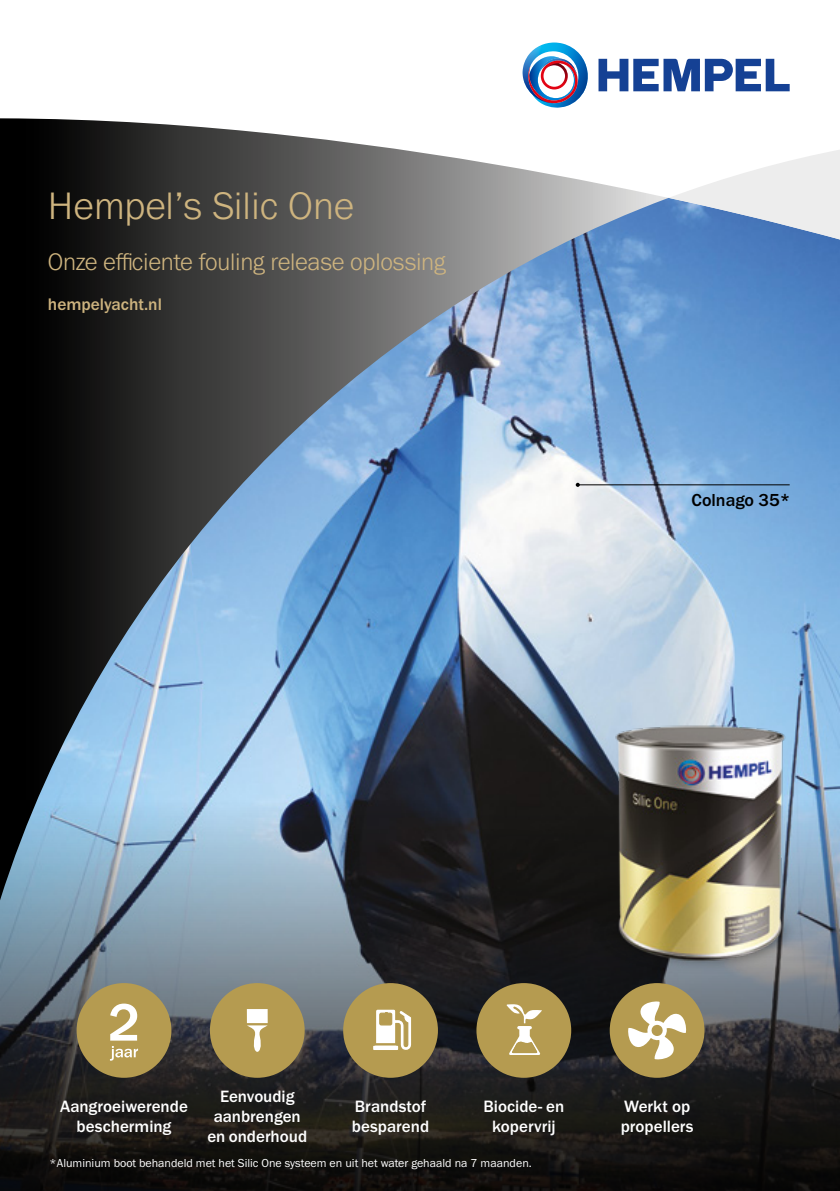
<style>
.page{position:relative;width:840px;height:1191px;background:#fff}
.page>*{position:absolute;margin:0;border:0;box-sizing:border-box;transform-origin:0 0}
.t1{font:500 54.6px "Franklin Gothic URW";color:#fff}
.t2{font:300 39.6px "Franklin Gothic URW";color:#ceb47f}
.t3{font:300 24.8px "Franklin Gothic URW";letter-spacing:-.01em;color:#ceb47f}
.t4{font:500 18px "Franklin Gothic URW";color:#000}
.t5{font:500 17.4px "Franklin Gothic URW";color:#ceb47f}
.t6{font:500 17px/20.4px "Franklin Gothic URW";color:#fff;text-align:center}
.t7{font:12px "Franklin Gothic URW Boo";color:#fff}
</style>
<div class="page">
<svg style="left:0;top:118px;width:667px;height:80px"></svg>
<img style="left:0;top:198px;width:839px;height:601px">
<svg style="left:668px;top:150px;width:171px;height:94px"></svg>
<svg style="left:598px;top:59px;width:191px;height:32px"></svg>
<img style="left:522px;top:43px;width:66px;height:65px">
<hr style="left:577px;top:484px;width:212px;height:1px;background:#000">
<svg style="left:575px;top:483px;width:4px;height:4px"></svg>
<svg style="left:0;top:799px;width:839px;height:392px;background:#3c4248"></svg>
<img style="left:571px;top:713px;width:248px;height:272px">
<div style="left:210px;top:983px;width:94px;height:94px;background:#b59b50;border-radius:50%"></div>
<svg style="left:247px;top:1009px;width:20px;height:42px"></svg>
<hr style="left:244px;top:1023px;width:26px;height:2px;background:#b59b50">
<div style="left:343px;top:983px;width:94px;height:94px;background:#b59b50;border-radius:50%"></div>
<svg style="left:373px;top:1009px;width:39px;height:41px"></svg>
<hr style="left:370px;top:1043px;width:28px;height:2px;background:#b59b50">
<div style="left:476px;top:983px;width:95px;height:94px;background:#b59b50;border-radius:50%"></div>
<svg style="left:506px;top:1004px;width:36px;height:51px"></svg>
<div style="left:609px;top:983px;width:95px;height:94px;background:#b59b50;border-radius:50%"></div>
<svg style="left:628px;top:1001px;width:58px;height:58px"></svg>
<div style="left:77px;top:983px;width:94px;height:94px;background:#b59b50;border-radius:50%"></div>
<svg style="left:110px;top:1046px;width:28px;height:14px"></svg>
<h2 class="t2" style="left:48px;top:181px;width:308px">Hempel’s Silic One</h2>
<h3 class="t3" style="left:48px;top:246px;width:399px">Onze efficiente fouling release oplossing</h3>
<p class="t5" style="left:48px;top:294px;width:115px">hempelyacht.nl</p>
<h1 class="t1" style="left:108px;top:988px;width:34px">2</h1>
<p class="t4" style="left:691px;top:489px;width:100px">Colnago 35*</p>
<p class="t6" style="left:60px;top:1095px;width:129px">Aangroeiwerende bescherming</p>
<p class="t6" style="left:207px;top:1085px;width:101px">Eenvoudig aanbrengen en onderhoud</p>
<p class="t6" style="left:351px;top:1095px;width:79px;text-align:left">Brandstof besparend</p>
<p class="t6" style="left:483px;top:1095px;width:82px">Biocide- en kopervrij</p>
<p class="t6" style="left:620px;top:1095px;width:74px;text-align:left">Werkt op propellers</p>
<p class="t7" style="left:50px;top:1155px;width:483px">*Aluminium boot behandeld met het Silic One systeem en uit het water gehaald na 7 maanden.</p>
</div>
